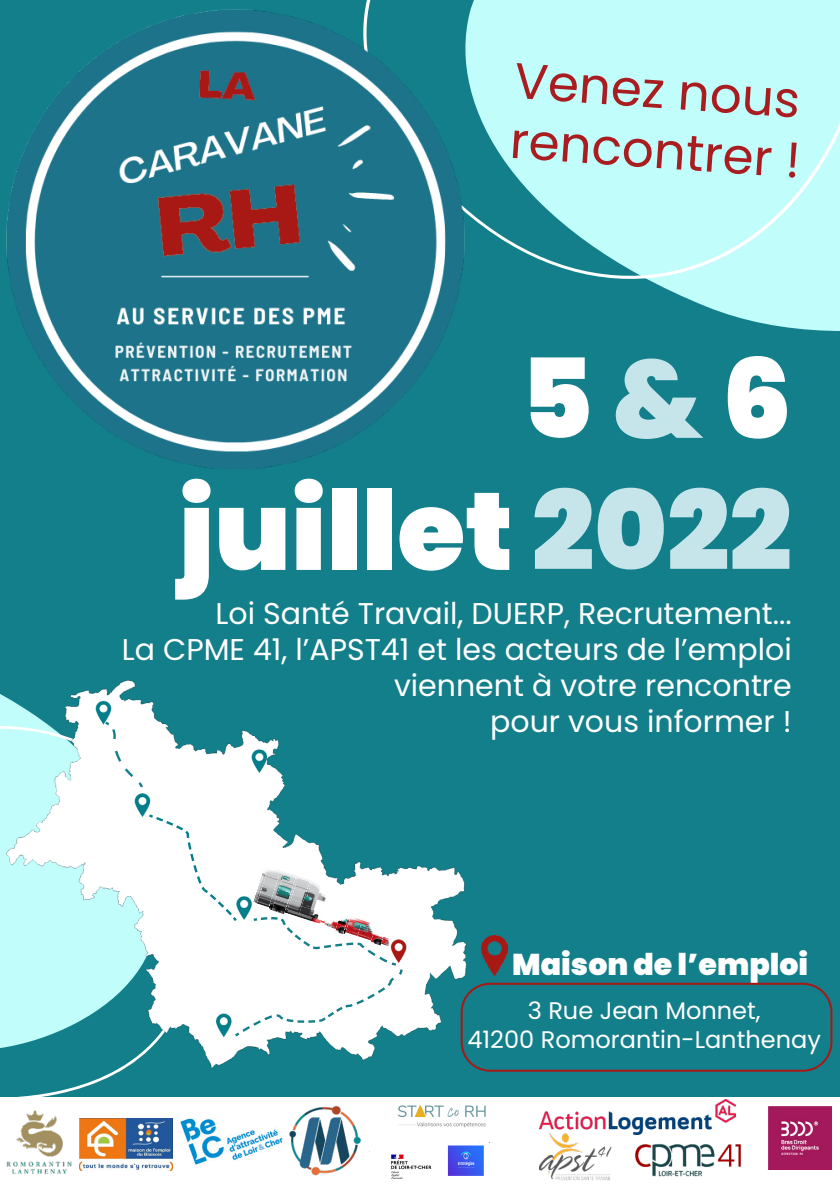
<style>
.page{position:relative;width:840px;height:1191px;background:#fff}
.page>*{position:absolute;margin:0;border:0;box-sizing:border-box;transform-origin:0 0}
.t1{font:900 110px "Poppins";color:#fff}
.t2{font:50px/60px "Poppins";color:#a91d21}
.t3{font:30px "Poppins";color:#fff}
.t4{font:900 30px "Poppins";color:#fff}
.t5{font:24px "Poppins";color:#fff}
.s1{color:#c5e5eb}
</style>
<div class="page">
<div style="left:0;top:0;width:839px;height:1103px;background:#137f8a"></div>
<svg style="left:721px;top:312px;width:118px;height:19px;fill:#c0fdfb"></svg>
<svg style="left:365px;top:0;width:474px;height:312px;fill:#c0fdfb"></svg>
<div style="left:460px;top:982px;width:371px;height:89px;border:2px solid #a81815;border-radius:28px"></div>
<img style="left:0;top:680px;width:525px;height:417px">
<div style="left:103px;top:720px;width:40px;height:70px;background:#fff"></div>
<img style="left:481px;top:935px;width:26px;height:40px">
<img style="left:6px;top:10px;width:458px;height:458px">
<div style="left:0;top:1097px;width:839px;height:94px;background:#fff"></div>
<svg style="left:147px;top:813px;width:256px;height:224px;background:#d6e5e6"></svg>
<img style="left:635px;top:1144px;width:106px;height:33px">
<img style="left:539px;top:1099px;width:196px;height:35px">
<img style="left:6px;top:1110px;width:66px;height:64px">
<img style="left:539px;top:1127px;width:76px;height:54px">
<img style="left:166px;top:1118px;width:117px;height:53px">
<img style="left:79px;top:1119px;width:94px;height:51px">
<img style="left:768px;top:1106px;width:63px;height:63px">
<img style="left:289px;top:1105px;width:72px;height:71px">
<img style="left:398px;top:1105px;width:88px;height:23px">
<svg style="left:369px;top:1142px;width:121px;height:37px"></svg>
<p class="t2" style="left:516px;top:51px;width:292px;rotate:4deg">Venez nous rencontrer !</p>
<p class="t1" style="left:520px;top:335px;width:273px">5<span class="s1">&amp;</span>6</p>
<p class="t1" style="left:179px;top:467px;width:614px">juillet <span class="s1">2022</span></p>
<p class="t3" style="left:215px;top:596px;width:577px">Loi Santé Travail, DUERP, Recrutement...</p>
<p class="t3" style="left:122px;top:632px;width:671px">La CPME 41, l’APST41 et les acteurs de l’emploi</p>
<p class="t3" style="left:394px;top:668px;width:399px">viennent à votre rencontre</p>
<p class="t3" style="left:490px;top:704px;width:303px">pour vous informer !</p>
<p class="t4" style="left:512px;top:946px;width:297px">Maison de l’emploi</p>
<p class="t5" style="left:527px;top:997px;width:234px">3 Rue Jean Monnet,</p>
<p class="t5" style="left:467px;top:1026px;width:354px">41200 Romorantin-Lanthenay</p>
</div>
